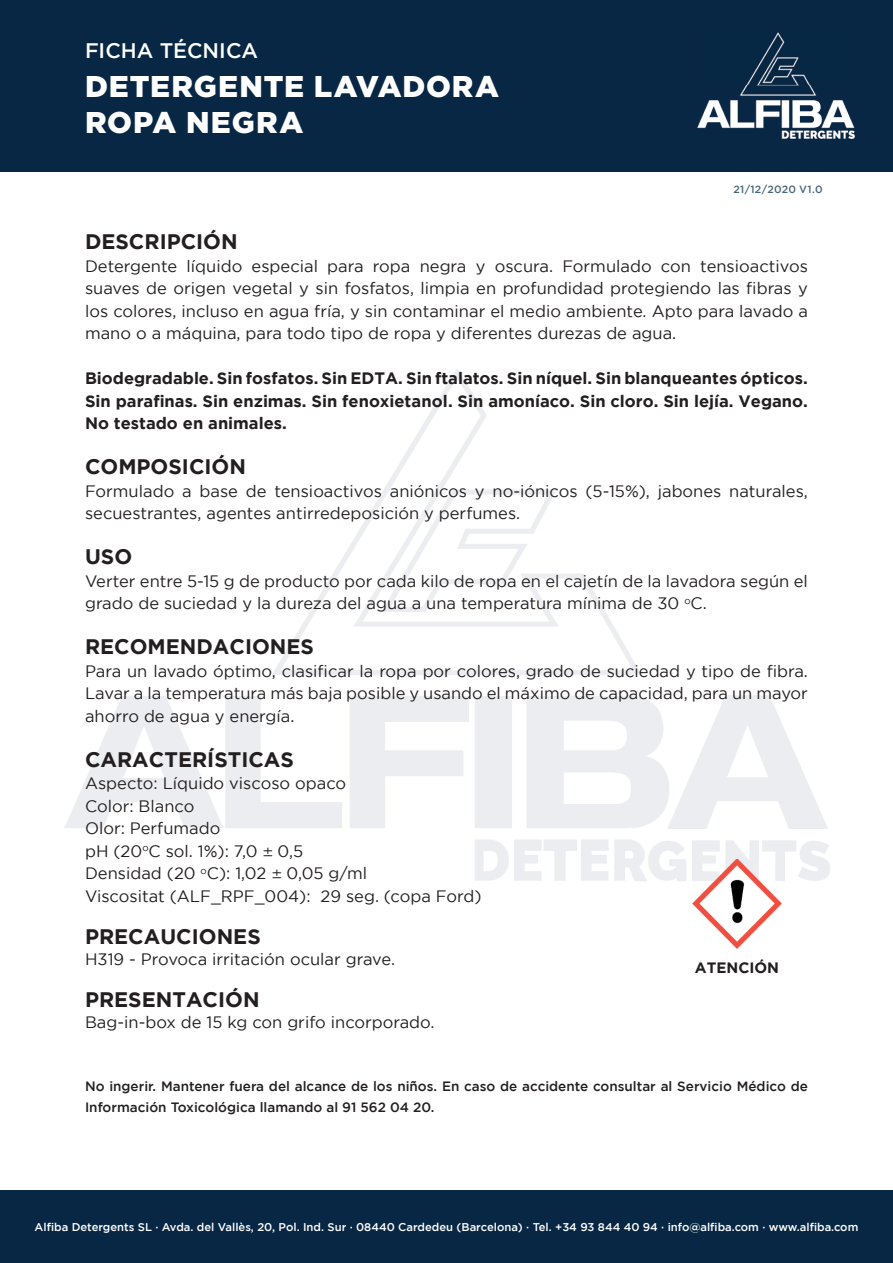
<style>
.page{position:relative;width:893px;height:1263px;background:#fff}
.page>*{position:absolute;margin:0;border:0;box-sizing:border-box;transform-origin:0 0}
.t1{font:900 30px/36px "Gotham";letter-spacing:.03em;color:#fff}
.t2{font:700 21px "Gotham";color:#231f20}
.t3{font:500 21px "Gotham";color:#fff}
.t4{font:16.5px/22.5px "Gotham";color:#231f20}
.t5{font:700 16.5px/22.5px "Gotham";color:#231f20;text-align:justify}
.t6{font:700 15px "Gotham";color:#231f20}
.t7{font:500 13.5px/21px "Gotham";color:#231f20}
.t8{font:500 11.25px "Gotham";color:#fff}
.t9{font:500 10.5px "Gotham";letter-spacing:.025em;color:#476678}
.s1{font-family:"Avenir Next Cyr"}
</style>
<div class="page">
<div style="left:0;top:0;width:893px;height:172px;background:#072744"></div>
<div style="left:0;top:1191px;width:893px;height:72px;background:#072744"></div>
<img style="left:692px;top:859px;width:90px;height:89px">
<img style="left:697px;top:33px;width:158px;height:106px">
<p class="t3" style="left:85px;top:39px;width:175px">FICHA TÉCNICA</p>
<h1 class="t1" style="left:85px;top:68px;width:415px">DETERGENTE LAVADORA<br>ROPA NEGRA</h1>
<p class="t9" style="left:734px;top:183px;width:91px">21/12/2020 V1.0</p>
<p class="t2" style="left:85px;top:230px;width:154px">DESCRIPCIÓN</p>
<p class="t4" style="left:85px;top:254px;width:724px;text-align:justify">Detergente líquido especial para ropa negra y oscura. Formulado con tensioactivos suaves de origen vegetal y sin fosfatos, limpia en profundidad protegiendo las fibras y los colores, incluso en agua fría, y sin contaminar el medio ambiente. Apto para lavado a mano o a máquina, para todo tipo de ropa y diferentes durezas de agua.</p>
<p class="t5" style="left:85px;top:367px;width:724px">Biodegradable. Sin fosfatos. Sin EDTA. Sin ftalatos. Sin níquel. Sin blanqueantes ópticos.<br>Sin parafinas. Sin enzimas. Sin fenoxietanol. Sin amoníaco. Sin cloro. Sin lejía. Vegano.<br>No testado en animales.</p>
<p class="t2" style="left:85px;top:455px;width:162px">COMPOSICIÓN</p>
<p class="t4" style="left:85px;top:479px;width:724px">Formulado a base de tensioactivos aniónicos y no-iónicos (5-15%), jabones naturales, secuestrantes, agentes antirredeposición y perfumes.</p>
<p class="t2" style="left:85px;top:545px;width:49px">USO</p>
<p class="t4" style="left:85px;top:569px;width:724px">Verter entre 5-15 g de producto por cada kilo de ropa en el cajetín de la lavadora según el grado de suciedad y la dureza del agua a una temperatura mínima de 30 <sup>o</sup>C.</p>
<p class="t2" style="left:85px;top:635px;width:231px">RECOMENDACIONES</p>
<p class="t4" style="left:85px;top:659px;width:724px;text-align:justify">Para un lavado óptimo, clasificar la ropa por colores, grado de suciedad y tipo de fibra.<br>Lavar a la temperatura más baja posible y usando el máximo de capacidad, para un mayor ahorro de agua y energía.</p>
<p class="t2" style="left:85px;top:747px;width:210px">CARACTERÍSTICAS</p>
<p class="t4" style="left:85px;top:772px;width:398px">Aspecto: Líquido viscoso opaco<br>Color: Blanco<br>Olor: Perfumado<br>pH (20<sup>o</sup>C sol. 1%): 7,0 <span class="s1">±</span> 0,5<br>Densidad (20 <sup>o</sup>C): 1,02 <span class="s1">±</span> 0,05 g/ml<br>Viscositat (ALF_RPF_004): 29 seg. (copa Ford)</p>
<p class="t2" style="left:85px;top:924px;width:177px">PRECAUCIONES</p>
<p class="t4" style="left:85px;top:947px;width:311px">H319 - Provoca irritación ocular grave.</p>
<p class="t2" style="left:85px;top:987px;width:176px">PRESENTACIÓN</p>
<p class="t4" style="left:85px;top:1010px;width:351px">Bag-in-box de 15 kg con grifo incorporado.</p>
<p class="t6" style="left:695px;top:959px;width:86px">ATENCIÓN</p>
<p class="t7" style="left:85px;top:1075px;width:724px">No ingerir. Mantener fuera del alcance de los niños. En caso de accidente consultar al Servicio Médico de<br>Información Toxicológica llamando al 91 562 04 20.</p>
<p class="t8" style="left:35px;top:1220px;width:825px">Alfiba Detergents SL · Avda. del Vallès, 20, Pol. Ind. Sur · 08440 Cardedeu (Barcelona) · Tel. +34 93 844 40 94 · info@alfiba.com · www.alfiba.com</p>
</div>
